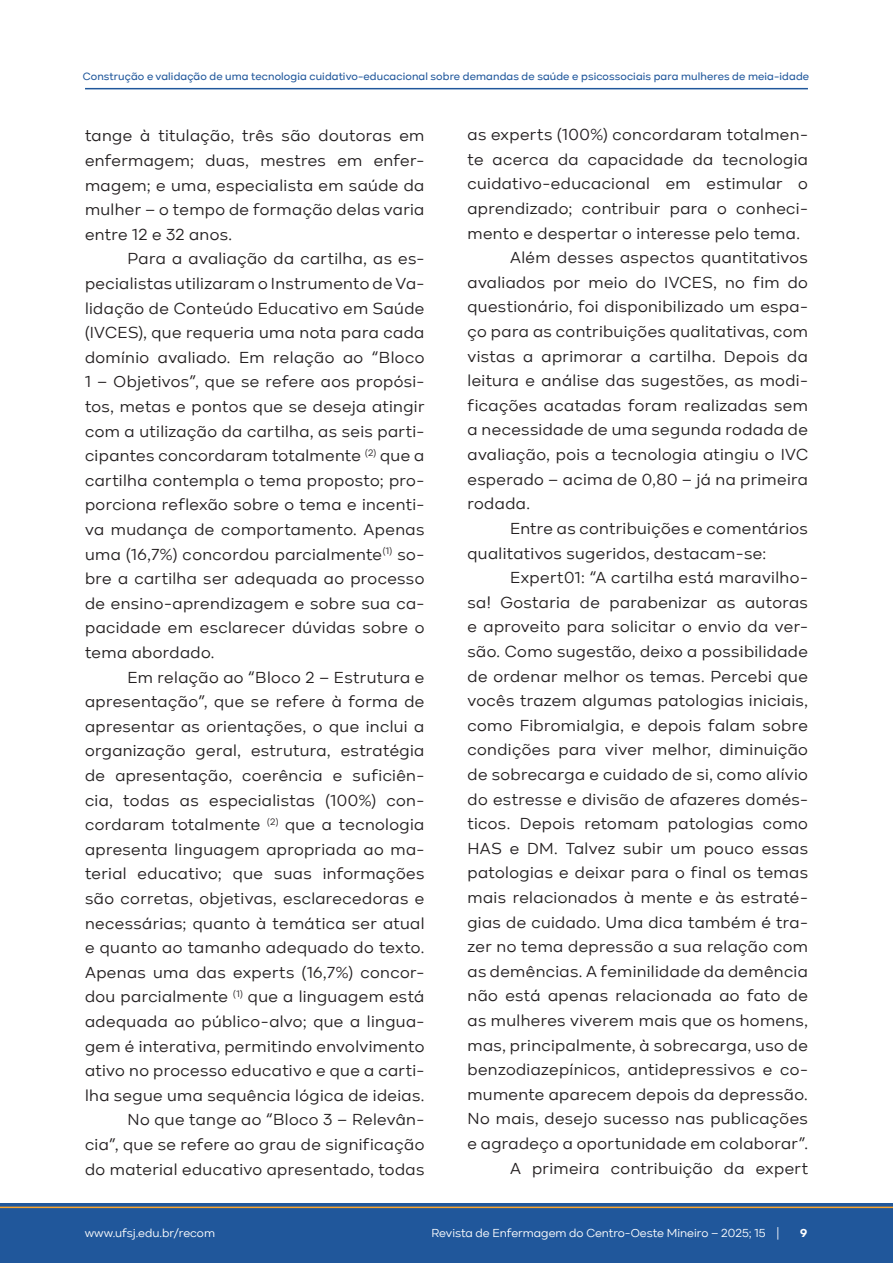
<style>
.page{position:relative;width:893px;height:1263px;background:#fff}
.page>*{position:absolute;margin:0;border:0;box-sizing:border-box;transform-origin:0 0}
.Texto_artigo{font:16.5px/24.6px "Kinetika";letter-spacing:.025em;color:#231f20;text-align:justify}
.t1{font:12px "Kinetika";color:#fff}
.t2{font:700 12px "Kinetika";color:#fff}
.t3{font:500 10.8px "Kinetika";letter-spacing:.01em;color:#20579b}
</style>
<div class="page">
<div style="left:0;top:1203px;width:893px;height:60px;background:#20579b"></div>
<hr style="left:0;top:1206px;width:893px;height:2px;background:#f9a42e">
<hr style="left:85px;top:88px;width:723px;height:1px;background:#20579b">
<p class="t3" style="left:83px;top:70px;width:728px">Construção e validação de uma tecnologia cuidativo-educacional sobre demandas de saúde e psicossociais para mulheres de meia-idade</p>
<p class="Texto_artigo" style="left:85px;top:123px;width:341px">tange à titulação, três são doutoras em enfermagem; duas, mestres em enfer&shy;magem; e uma, especialista em saúde da mulher – o tempo de formação delas varia entre 12 e 32 anos.</p>
<p class="Texto_artigo" style="left:85px;top:246px;width:341px;text-indent:43px">Para a avaliação da cartilha, as es&shy;pecialistas utilizaram o Instrumento de Va&shy;lidação de Conteúdo Educativo em Saúde (IVCES), que requeria uma nota para cada domínio avaliado. Em relação ao “Bloco 1 – Objetivos”, que se refere aos propósi&shy;tos, metas e pontos que se deseja atingir com a utilização da cartilha, as seis parti&shy;cipantes concordaram totalmente <sup>(2)</sup> que a cartilha contempla o tema proposto; pro&shy;porciona reflexão sobre o tema e incenti&shy;va mudança de comportamento. Apenas uma (16,7%) concordou parcialmente<sup>(1)</sup> so&shy;bre a cartilha ser adequada ao processo de ensino-aprendizagem e sobre sua ca&shy;pacidade em esclarecer dúvidas sobre o tema abordado.</p>
<p class="Texto_artigo" style="left:85px;top:665px;width:341px;text-indent:43px">Em relação ao “Bloco 2 – Estrutura e apresentação”, que se refere à forma de apresentar as orientações, o que inclui a organização geral, estrutura, estratégia de apresentação, coerência e suficiên&shy;cia, todas as especialistas (100%) con&shy;cordaram totalmente <sup>(2)</sup> que a tecnologia apresenta linguagem apropriada ao ma&shy;terial educativo; que suas informações são corretas, objetivas, esclarecedoras e necessárias; quanto à temática ser atual e quanto ao tamanho adequado do texto.<br>Apenas uma das experts (16,7%) concor&shy;dou parcialmente <sup>(1)</sup> que a linguagem está adequada ao público-alvo; que a lingua&shy;gem é interativa, permitindo envolvimento ativo no processo educativo e que a carti&shy;lha segue uma sequência lógica de ideias.</p>
<p class="Texto_artigo" style="left:85px;top:1107px;width:341px;text-indent:43px">No que tange ao “Bloco 3 – Relevân&shy;cia”, que se refere ao grau de significação do material educativo apresentado, todas</p>
<p class="Texto_artigo" style="left:467px;top:122px;width:342px">as experts (100%) concordaram totalmen&shy;te acerca da capacidade da tecnologia cuidativo-educacional em estimular o aprendizado; contribuir para o conheci&shy;mento e despertar o interesse pelo tema.</p>
<p class="Texto_artigo" style="left:467px;top:245px;width:342px;text-indent:43px">Além desses aspectos quantitativos avaliados por meio do IVCES, no fim do questionário, foi disponibilizado um espa&shy;ço para as contribuições qualitativas, com vistas a aprimorar a cartilha. Depois da leitura e análise das sugestões, as modi&shy;ficações acatadas foram realizadas sem a necessidade de uma segunda rodada de avaliação, pois a tecnologia atingiu o IVC esperado – acima de 0,80 – já na primeira rodada.</p>
<p class="Texto_artigo" style="left:467px;top:516px;width:342px;text-indent:43px">Entre as contribuições e comentários qualitativos sugeridos, destacam-se:</p>
<p class="Texto_artigo" style="left:467px;top:565px;width:342px;text-indent:43px">Expert01: “A cartilha está maravilho&shy;sa! Gostaria de parabenizar as autoras e aproveito para solicitar o envio da ver&shy;são. Como sugestão, deixo a possibilidade de ordenar melhor os temas. Percebi que vocês trazem algumas patologias iniciais, como Fibromialgia, e depois falam sobre condições para viver melhor, diminuição de sobrecarga e cuidado de si, como alívio do estresse e divisão de afazeres domés&shy;ticos. Depois retomam patologias como HAS e DM. Talvez subir um pouco essas patologias e deixar para o final os temas mais relacionados à mente e às estraté&shy;gias de cuidado. Uma dica também é tra&shy;zer no tema depressão a sua relação com as demências. A feminilidade da demência não está apenas relacionada ao fato de as mulheres viverem mais que os homens, mas, principalmente, à sobrecarga, uso de benzodiazepínicos, antidepressivos e co&shy;mumente aparecem depois da depressão.<br>No mais, desejo sucesso nas publicações e agradeço a oportunidade em colaborar”.</p>
<p class="Texto_artigo" style="left:510px;top:1156px;width:299px">A primeira contribuição da expert</p>
<p class="t1" style="left:85px;top:1226px;width:132px">www.ufsj.edu.br/recom</p>
<p class="t1" style="left:431px;top:1226px;width:349px">Revista de Enfermagem do Centro-Oeste Mineiro – 2025; 15 |</p>
<p class="t2" style="left:800px;top:1226px;width:9px">9</p>
</div>
